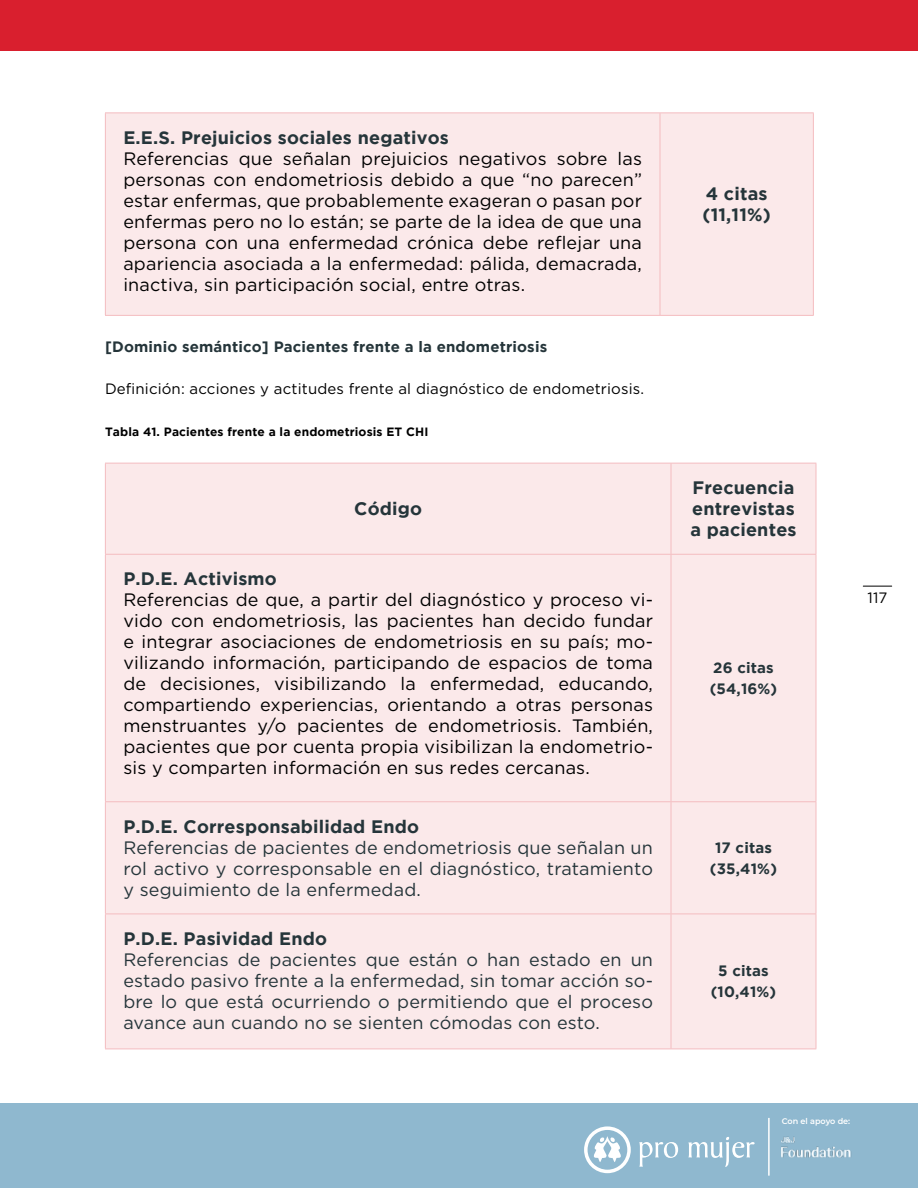
<style>
.page{position:relative;width:918px;height:1188px;background:#fff}
.page>*{position:absolute;margin:0;border:0;box-sizing:border-box;transform-origin:0 0}
.t1{font:18px/21px "Gotham";letter-spacing:.01em;color:#000;text-align:justify}
.t2{font:18px/21px "Gotham";letter-spacing:.01em;color:#25353a;text-align:justify}
.t3{font:700 18px/21px "Gotham";letter-spacing:.01em;color:#25353a}
.t4{font:700 15px/21px "Gotham";letter-spacing:.01em;color:#25353a;text-align:center}
.t5{font:15px "Gotham";letter-spacing:.01em;color:#000}
.t6{font:700 12px "Gotham";letter-spacing:.01em;color:#000}
.t7{font:600 8.1px "Montserrat";color:#fff}
</style>
<div class="page">
<div style="left:0;top:0;width:918px;height:51px;background:#d91f2e"></div>
<div style="left:0;top:1104px;width:918px;height:84px;background:#8fb8cf"></div>
<svg style="left:584px;top:1126px;width:47px;height:47px"></svg>
<svg style="left:639px;top:1142px;width:39px;height:25px"></svg>
<svg style="left:688px;top:1137px;width:67px;height:30px"></svg>
<hr style="left:768px;top:1118px;width:2px;height:58px;background:#fff">
<img style="left:782px;top:1136px;width:69px;height:21px">
<svg style="left:863px;top:586px;width:29px;height:1px"></svg>
<div style="left:106px;top:113px;width:707px;height:202px;background:#fbe9ea"></div>
<hr style="left:105px;top:112px;width:555px;height:1px;background:#f4bcc0">
<hr style="left:660px;top:112px;width:154px;height:1px;background:#f4bcc0">
<hr style="left:660px;top:113px;width:1px;height:202px;background:#f4bcc0">
<hr style="left:105px;top:113px;width:1px;height:202px;background:#f4bcc0">
<hr style="left:813px;top:113px;width:1px;height:202px;background:#f4bcc0">
<hr style="left:105px;top:315px;width:555px;height:1px;background:#f4bcc0">
<hr style="left:660px;top:315px;width:154px;height:1px;background:#f4bcc0">
<div style="left:106px;top:464px;width:710px;height:585px;background:#fbe9ea"></div>
<hr style="left:671px;top:463px;width:1px;height:91px;background:#f4bcc0">
<hr style="left:105px;top:554px;width:566px;height:1px;background:#f4bcc0">
<hr style="left:671px;top:554px;width:145px;height:1px;background:#f4bcc0">
<hr style="left:671px;top:555px;width:1px;height:246px;background:#f4bcc0">
<hr style="left:105px;top:801px;width:566px;height:1px;background:#f4bcc0">
<hr style="left:671px;top:801px;width:145px;height:1px;background:#f4bcc0">
<hr style="left:671px;top:802px;width:1px;height:112px;background:#f4bcc0">
<hr style="left:105px;top:914px;width:566px;height:1px;background:#f4bcc0">
<hr style="left:671px;top:914px;width:145px;height:1px;background:#f4bcc0">
<hr style="left:671px;top:914px;width:1px;height:135px;background:#f4bcc0">
<hr style="left:105px;top:463px;width:566px;height:1px;background:#f4bcc0">
<hr style="left:105px;top:463px;width:1px;height:91px;background:#f4bcc0">
<hr style="left:671px;top:463px;width:145px;height:1px;background:#f4bcc0">
<hr style="left:816px;top:463px;width:1px;height:91px;background:#f4bcc0">
<hr style="left:105px;top:555px;width:1px;height:246px;background:#f4bcc0">
<hr style="left:816px;top:555px;width:1px;height:246px;background:#f4bcc0">
<hr style="left:105px;top:802px;width:1px;height:112px;background:#f4bcc0">
<hr style="left:816px;top:802px;width:1px;height:112px;background:#f4bcc0">
<hr style="left:105px;top:914px;width:1px;height:135px;background:#f4bcc0">
<hr style="left:816px;top:914px;width:1px;height:135px;background:#f4bcc0">
<hr style="left:105px;top:1049px;width:566px;height:1px;background:#f4bcc0">
<hr style="left:671px;top:1049px;width:145px;height:1px;background:#f4bcc0">
<p class="t3" style="left:123px;top:127px;width:327px">E.E.S. Prejuicios sociales negativos</p>
<p class="t1" style="left:123px;top:148px;width:520px">Referencias que señalan prejuicios negativos sobre las personas con endometriosis debido a que “no parecen” estar enfermas, que probablemente exageran o pasan por enfermas pero no lo están; se parte de la idea de que una persona con una enfermedad crónica debe reflejar una apariencia asociada a la enfermedad: pálida, demacrada, inactiva, sin participación social, entre otras.</p>
<p class="t4" style="left:105px;top:336px;width:444px">[Dominio semántico] Pacientes frente a la endometriosis</p>
<p class="t5" style="left:105px;top:379px;width:538px">Definición: acciones y actitudes frente al diagnóstico de endometriosis.</p>
<p class="t6" style="left:105px;top:425px;width:325px">Tabla 41. Pacientes frente a la endometriosis ET CHI</p>
<p class="t3" style="left:354px;top:498px;width:69px">Código</p>
<p class="t3" style="left:123px;top:568px;width:155px">P.D.E. Activismo</p>
<p class="t1" style="left:123px;top:589px;width:531px">Referencias de que, a partir del diagnóstico y proceso vi&shy;vido con endometriosis, las pacientes han decido fundar e integrar asociaciones de endometriosis en su país; mo&shy;vilizando información, participando de espacios de toma de decisiones, visibilizando la enfermedad, educando, compartiendo experiencias, orientando a otras personas menstruantes y/o pacientes de endometriosis. También, pacientes que por cuenta propia visibilizan la endometrio&shy;sis y comparten información en sus redes cercanas.</p>
<p class="t3" style="left:703px;top:182px;width:70px">4 citas (11,11%)</p>
<p class="t3" style="left:690px;top:477px;width:108px;text-align:justify">Frecuencia entrevistas a pacientes</p>
<p class="t4" style="left:710px;top:657px;width:69px;text-align:left">26 citas (54,16%)</p>
<p class="t3" style="left:123px;top:816px;width:297px">P.D.E. Corresponsabilidad Endo</p>
<p class="t2" style="left:123px;top:837px;width:531px">Referencias de pacientes de endometriosis que señalan un rol activo y corresponsable en el diagnóstico, tratamiento y seguimiento de la enfermedad.</p>
<p class="t4" style="left:710px;top:837px;width:69px">17 citas (35,41%)</p>
<p class="t3" style="left:123px;top:928px;width:205px">P.D.E. Pasividad Endo</p>
<p class="t2" style="left:123px;top:949px;width:531px">Referencias de pacientes que están o han estado en un estado pasivo frente a la enfermedad, sin tomar acción so&shy;bre lo que está ocurriendo o permitiendo que el proceso avance aun cuando no se sienten cómodas con esto.</p>
<p class="t4" style="left:711px;top:960px;width:67px">5 citas (10,41%)</p>
<p class="t5" style="left:868px;top:588px;width:21px">117</p>
<p class="t7" style="left:782px;top:1116px;width:70px">Con el apoyo de:</p>
</div>
